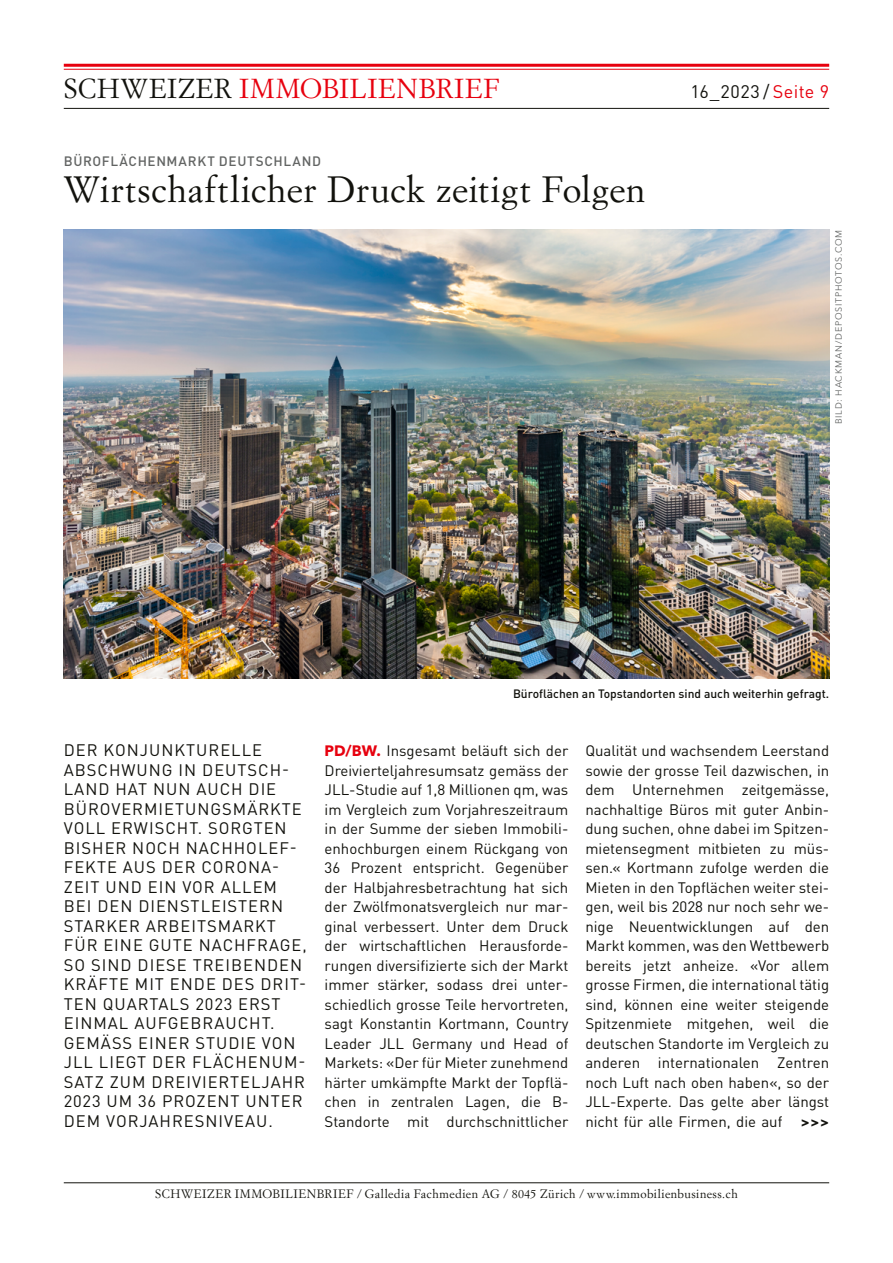
<style>
.page{position:relative;width:893px;height:1263px;background:#fff}
.page>*{position:absolute;margin:0;border:0;box-sizing:border-box;transform-origin:0 0}
.t1{font:36px "Simoncini Garamond Std";letter-spacing:.025em;color:#12120d}
.t2{font:27px "Simoncini Garamond Std";letter-spacing:.03em;color:#e7000e}
.t3{font:18px "DIN Pro";letter-spacing:.03em;color:#12120d}
.t4{font:16.5px/19.5px "DIN Pro";letter-spacing:.06em;color:#12120d}
.t5{font:15px/19.5px "DIN Pro";color:#12120d;text-align:justify}
.t6{font:500 13.5px "DIN Pro";letter-spacing:.05em;color:#626463}
.t7{font:700 13.5px "Avenir Next LT Pro";color:#12120d}
.t8{font:12px "Simoncini Garamond Std";letter-spacing:.045em;color:#12120d}
.t9{font:500 12px "DIN Pro";color:#12120d}
.t10{font:9px "Avenir Next LT Pro";letter-spacing:.085em;color:#626463}
.s1{color:#12120d}
.s2{color:#e7000e}
.s3{font-family:"Avenir Next LT Pro";font-weight:700;color:#e7000e}
</style>
<div class="page">
<hr style="left:64px;top:1182px;width:765px;height:1px;background:#12120d">
<hr style="left:64px;top:64px;width:765px;height:3px;background:#e7000e">
<hr style="left:64px;top:69px;width:765px;height:1px;background:#e7000e">
<hr style="left:64px;top:108px;width:765px;height:1px;background:#12120d">
<img style="left:64px;top:230px;width:765px;height:448px">
<h2 class="t2" style="left:64px;top:72px;width:437px"><span class="s1">SCHWEIZER</span> IMMOBILIENBRIEF</h2>
<p class="t3" style="left:690px;top:78px;width:140px">16_2023 / <span class="s2">Seite 9</span></p>
<p class="t6" style="left:64px;top:150px;width:259px">BÜROFLÄCHENMARKT DEUTSCHLAND</p>
<h1 class="t1" style="left:64px;top:167px;width:583px">Wirtschaftlicher Druck zeitigt Folgen</h1>
<p class="t10" style="left:833px;top:424px;width:196px;rotate:-90deg">BILD: HACKMAN/DEPOSITPHOTOS.COM</p>
<p class="t9" style="left:513px;top:683px;width:318px">Büroflächen an Topstandorten sind auch weiterhin gefragt.</p>
<p class="t4" style="left:64px;top:739px;width:245px">DER KONJUNKTURELLE<br>ABSCHWUNG IN DEUTSCH-<br>LAND HAT NUN AUCH DIE<br>BÜROVERMIETUNGSMÄRKTE<br>VOLL ERWISCHT. SORGTEN<br>BISHER NOCH NACHHOLEF-<br>FEKTE AUS DER CORONA-<br>ZEIT UND EIN VOR ALLEM<br>BEI DEN DIENSTLEISTERN<br>STARKER ARBEITSMARKT<br>FÜR EINE GUTE NACHFRAGE,<br>SO SIND DIESE TREIBENDEN<br>KRÄFTE MIT ENDE DES DRIT-<br>TEN QUARTALS 2023 ERST<br>EINMAL AUFGEBRAUCHT.<br>GEMÄSS EINER STUDIE VON<br>JLL LIEGT DER FLÄCHENUM-<br>SATZ ZUM DREIVIERTELJAHR<br>2023 UM 36 PROZENT UNTER<br>DEM VORJAHRESNIVEAU.</p>
<p class="t5" style="left:325px;top:739px;width:245px"><span class="s3">PD/BW.</span> Insgesamt beläuft sich der Dreivierteljahresumsatz gemäss der JLL-Studie auf 1,8 Millionen qm, was im Vergleich zum Vorjahreszeitraum in der Summe der sieben Immobili&shy;enhochburgen einem Rückgang von 36 Prozent entspricht. Gegenüber der Halbjahresbetrachtung hat sich der Zwölfmonatsvergleich nur mar&shy;ginal verbessert. Unter dem Druck der wirtschaftlichen Herausforde&shy;rungen diversifizierte sich der Markt immer stärker, sodass drei unter&shy;schiedlich grosse Teile hervortreten, sagt Konstantin Kortmann, Country Leader JLL Germany und Head of Markets: «Der für Mieter zunehmend härter umkämpfte Markt der Topflä&shy;chen in zentralen Lagen, die B-Standorte mit durchschnittlicher</p>
<p class="t5" style="left:585px;top:739px;width:245px">Qualität und wachsendem Leerstand sowie der grosse Teil dazwischen, in dem Unternehmen zeitgemässe, nachhaltige Büros mit guter Anbin&shy;dung suchen, ohne dabei im Spitzen&shy;mietensegment mitbieten zu müs&shy;sen.« Kortmann zufolge werden die Mieten in den Topflächen weiter stei&shy;gen, weil bis 2028 nur noch sehr we&shy;nige Neuentwicklungen auf den Markt kommen, was den Wettbewerb bereits jetzt anheize. «Vor allem grosse Firmen, die international tätig sind, können eine weiter steigende Spitzenmiete mitgehen, weil die deutschen Standorte im Vergleich zu anderen internationalen Zentren noch Luft nach oben haben«, so der JLL-Experte. Das gelte aber längst nicht für alle Firmen, die auf</p>
<p class="t7" style="left:801px;top:1113px;width:30px">&gt;&gt;&gt;</p>
<p class="t8" style="left:155px;top:1186px;width:584px">SCHWEIZER IMMOBILIENBRIEF / Galledia Fachmedien AG / 8045 Zürich / www.immobilienbusiness.ch</p>
</div>
